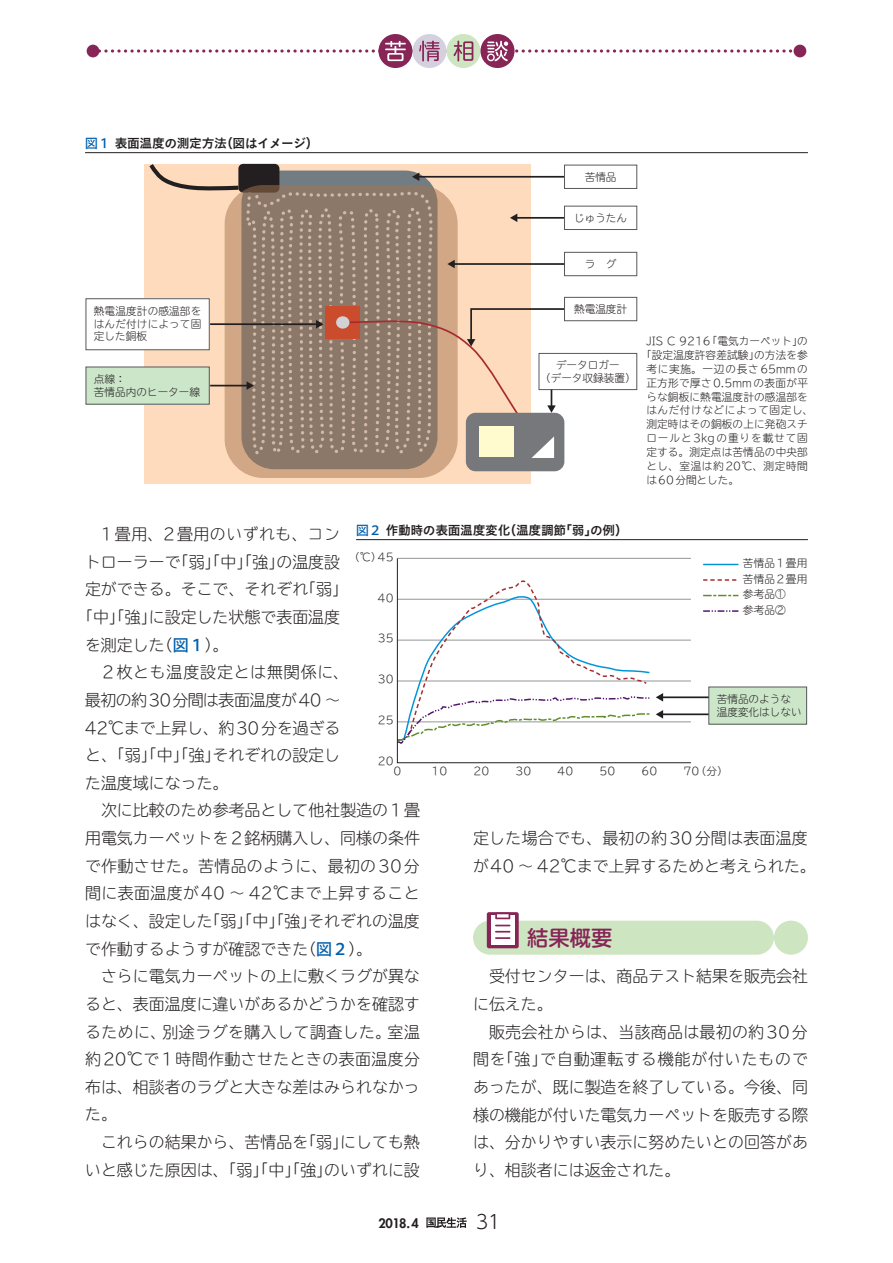
<style>
.page{position:relative;width:893px;height:1263px;background:#fff}
.page>*{position:absolute;margin:0;border:0;box-sizing:border-box;transform-origin:0 0}
.t1{font:500 21.3px "Shin M Go Pro";color:#872557}
.t2{font:300 19.2px "UD Shin Go C Oniz Pr 6 N";color:#231f20}
.t3{font:300 15.9px/27.6px "TBUDR Go Std Super";color:#231f20}
.t4{font:300 15.9px "TBUDR Go Std Super";letter-spacing:.025em;color:#231f20}
.t5{font:300 15.9px "TBUDR Go Std Super";letter-spacing:.03em;color:#231f20}
.t6{font:300 15.9px "TBUDR Go Std Super";letter-spacing:-.02em;color:#231f20}
.t7{font:300 15.9px "TBUDR Go Std Super";letter-spacing:.045em;color:#231f20}
.t8{font:12.75px "Koburina Go Std W6";letter-spacing:-.025em;color:#231f20}
.t9{font:800 12.75px "Futura Std";color:#231f20}
.t10{font:300 10.65px/12.8px "TBUDR Go Std Super";letter-spacing:.01em;color:#231f20}
.t11{font:300 10.65px "TBUDR Go Std Super";letter-spacing:.055em;color:#231f20}
.t12{font:300 10.65px "TBUDR Go Std Super";letter-spacing:.03em;color:#231f20}
.t13{font:300 10.65px "TBUDR Go Std Super";letter-spacing:.07em;color:#231f20}
.t14{font:300 10.65px "TBUDR Go Std Super";letter-spacing:.085em;color:#231f20}
.s1{font-family:"Koz Go Pro";font-weight:500;color:#0160ae}
</style>
<div class="page">
<svg style="left:426px;top:1217px;width:41px;height:11px"></svg>
<div style="left:87px;top:45px;width:12px;height:12px;background:#872557;border-radius:50%"></div>
<div style="left:794px;top:45px;width:12px;height:12px;background:#872557;border-radius:50%"></div>
<div style="left:378px;top:34px;width:34px;height:34px;background:#872557;border-radius:50%"></div>
<div style="left:412px;top:34px;width:34px;height:34px;background:#d5d0de;border-radius:50%"></div>
<div style="left:446px;top:34px;width:34px;height:34px;background:#cde5c1;border-radius:50%"></div>
<div style="left:480px;top:34px;width:34px;height:34px;background:#872557;border-radius:50%"></div>
<svg style="left:93px;top:41px;width:708px;height:20px"></svg>
<div style="left:473px;top:921px;width:301px;height:34px;background:#cde5c1;border-radius:17px"></div>
<div style="left:774px;top:921px;width:34px;height:34px;background:#cde5c1;border-radius:50%"></div>
<div style="left:487px;top:912px;width:32px;height:36px;background:#872557;border-radius:2px"></div>
<div style="left:491px;top:916px;width:23px;height:29px;background:#fff"></div>
<svg style="left:495px;top:912px;width:15px;height:7px"></svg>
<svg style="left:495px;top:925px;width:15px;height:14px"></svg>
<hr style="left:85px;top:152px;width:723px;height:1px;background:#231f20">
<div style="left:144px;top:164px;width:386px;height:319px;background:#fddbbc"></div>
<div style="left:241px;top:171px;width:196px;height:298px;background:#717d83;border-radius:33px"></div>
<svg style="left:149px;top:163px;width:94px;height:28px"></svg>
<div style="left:238px;top:164px;width:41px;height:29px;background:#231f20;border-radius:5px"></div>
<svg style="left:225px;top:185px;width:233px;height:293px;background:#9c8572"></svg>
<div style="left:325px;top:306px;width:35px;height:33px;background:#ca4c2c"></div>
<div style="left:336px;top:316px;width:13px;height:13px;background:#d1d2d4;border-radius:50%"></div>
<div style="left:466px;top:413px;width:98px;height:58px;background:#76787b;border-radius:10px"></div>
<div style="left:479px;top:426px;width:35px;height:31px;background:#fffbcf"></div>
<svg style="left:531px;top:436px;width:23px;height:22px"></svg>
<div style="left:564px;top:252px;width:73px;height:24px;border:1px solid #57585a"></div>
<div style="left:86px;top:299px;width:123px;height:51px;background:#fff"></div>
<div style="left:86px;top:298px;width:124px;height:52px;border:1px solid #57585a"></div>
<div style="left:539px;top:353px;width:98px;height:37px;border:1px solid #57585a"></div>
<div style="left:86px;top:367px;width:123px;height:37px;background:#cce6ca"></div>
<div style="left:86px;top:367px;width:124px;height:38px;border:1px solid #57585a"></div>
<hr style="left:210px;top:385px;width:38px;height:1px;background:#231f20">
<svg style="left:247px;top:381px;width:7px;height:9px"></svg>
<hr style="left:210px;top:323px;width:107px;height:2px;background:#231f20">
<svg style="left:316px;top:320px;width:7px;height:8px"></svg>
<hr style="left:418px;top:176px;width:146px;height:2px;background:#231f20">
<svg style="left:412px;top:172px;width:7px;height:9px"></svg>
<hr style="left:516px;top:217px;width:48px;height:2px;background:#231f20">
<svg style="left:510px;top:214px;width:7px;height:8px"></svg>
<div style="left:564px;top:206px;width:73px;height:24px;border:1px solid #57585a"></div>
<div style="left:564px;top:165px;width:73px;height:24px;border:1px solid #57585a"></div>
<hr style="left:453px;top:263px;width:111px;height:2px;background:#231f20">
<svg style="left:447px;top:260px;width:8px;height:8px"></svg>
<div style="left:564px;top:297px;width:73px;height:24px;border:1px solid #57585a"></div>
<svg style="left:342px;top:307px;width:224px;height:112px"></svg>
<hr style="left:356px;top:539px;width:452px;height:1px;background:#231f20">
<hr style="left:703px;top:564px;width:35px;height:1px;background:#0095d9">
<svg style="left:703px;top:579px;width:34px;height:2px"></svg>
<svg style="left:703px;top:595px;width:35px;height:1px"></svg>
<svg style="left:703px;top:610px;width:35px;height:2px"></svg>
<svg style="left:397px;top:558px;width:295px;height:205px"></svg>
<hr style="left:662px;top:696px;width:48px;height:2px;background:#231f20">
<hr style="left:662px;top:713px;width:48px;height:2px;background:#231f20">
<svg style="left:396px;top:580px;width:267px;height:163px"></svg>
<div style="left:709px;top:687px;width:98px;height:37px;background:#cce6ca"></div>
<p class="t8" style="left:85px;top:134px;width:235px"><span class="s1">図１</span>表面温度の測定方法（図はイメージ）</p>
<p class="t10" style="left:94px;top:304px;width:109px;text-align:justify">熱電温度計の感温部をはんだ付けによって固定した銅板</p>
<p class="t10" style="left:585px;top:170px;width:33px">苦情品</p>
<p class="t10" style="left:574px;top:211px;width:55px">じゅうたん</p>
<p class="t10" style="left:585px;top:257px;width:33px">ラ　グ</p>
<p class="t10" style="left:574px;top:302px;width:55px">熱電温度計</p>
<p class="t10" style="left:556px;top:358px;width:65px">データロガー</p>
<p class="t10" style="left:94px;top:372px;width:33px">点線：</p>
<p class="t10" style="left:540px;top:371px;width:97px">（データ収録装置）</p>
<p class="t10" style="left:94px;top:385px;width:108px">苦情品内のヒーター線</p>
<p class="t10" style="left:646px;top:335px;width:163px">JIS C 9216「電気カーペット」の</p>
<p class="t10" style="left:641px;top:348px;width:168px">「設定温度許容差試験」の方法を参</p>
<p class="t13" style="left:646px;top:360px;width:163px">考に実施。一辺の長さ65mmの</p>
<p class="t12" style="left:646px;top:374px;width:163px">正方形で厚さ0.5mmの表面が平</p>
<p class="t10" style="left:646px;top:390px;width:163px">らな銅板に熱電温度計の感温部を</p>
<p class="t11" style="left:646px;top:402px;width:168px">はんだ付けなどによって固定し、</p>
<p class="t10" style="left:646px;top:417px;width:163px">測定時はその銅板の上に発砲スチ</p>
<p class="t14" style="left:646px;top:429px;width:163px">ロールと3kgの重りを載せて固</p>
<p class="t10" style="left:646px;top:445px;width:163px">定する。測定点は苦情品の中央部</p>
<p class="t11" style="left:646px;top:457px;width:163px">とし、室温は約20℃、測定時間</p>
<p class="t10" style="left:646px;top:473px;width:94px">は 60分間とした。</p>
<p class="t8" style="left:356px;top:521px;width:273px"><span class="s1">図２</span>作動時の表面温度変化（温度調節「弱」の例）</p>
<p class="t10" style="left:349px;top:550px;width:34px">（℃）</p>
<p class="t5" style="left:101px;top:521px;width:241px">1畳用、2畳用のいずれも、コン</p>
<p class="t3" style="left:85px;top:547px;width:257px">トローラーで「弱」「中」「強」の温度設</p>
<p class="t3" style="left:85px;top:575px;width:265px">定ができる。そこで、それぞれ「弱」</p>
<p class="t3" style="left:77px;top:603px;width:265px">「中」「強」に設定した状態で表面温度</p>
<p class="t3" style="left:85px;top:630px;width:145px">を測定した（<span class="s1">図１</span>）。</p>
<p class="t7" style="left:100px;top:659px;width:250px">２枚とも温度設定とは無関係に、</p>
<p class="t6" style="left:85px;top:687px;width:257px">最初の約30分間は表面温度が40 ～</p>
<p class="t3" style="left:85px;top:713px;width:257px">42℃まで上昇し、約30分を過ぎる</p>
<p class="t3" style="left:85px;top:741px;width:257px">と、「弱」「中」「強」それぞれの設定し</p>
<p class="t3" style="left:85px;top:768px;width:145px">た温度域になった。</p>
<p class="t3" style="left:101px;top:796px;width:320px">次に比較のため参考品として他社製造の 1畳</p>
<p class="t3" style="left:85px;top:824px;width:336px">用電気カーペットを 2銘柄購入し、同様の条件</p>
<p class="t3" style="left:85px;top:851px;width:336px">で作動させた。苦情品のように、最初の 30分</p>
<p class="t4" style="left:85px;top:880px;width:336px">間に表面温度が40 〜 42℃まで上昇すること</p>
<p class="t3" style="left:85px;top:907px;width:336px">はなく、設定した「弱」「中」「強」それぞれの温度</p>
<p class="t3" style="left:85px;top:934px;width:289px">で作動するようすが確認できた（<span class="s1">図２</span>）。</p>
<p class="t3" style="left:101px;top:962px;width:320px">さらに電気カーペットの上に敷くラグが異な</p>
<p class="t3" style="left:85px;top:990px;width:336px">ると、表面温度に違いがあるかどうかを確認す</p>
<p class="t5" style="left:85px;top:1018px;width:336px">るために、別途ラグを購入して調査した。室温</p>
<p class="t4" style="left:85px;top:1046px;width:336px">約20℃で1時間作動させたときの表面温度分</p>
<p class="t3" style="left:85px;top:1072px;width:336px">布は、相談者のラグと大きな差はみられなかっ</p>
<p class="t3" style="left:85px;top:1100px;width:33px">た。</p>
<p class="t3" style="left:101px;top:1128px;width:320px">これらの結果から、苦情品を「弱」にしても熱</p>
<p class="t3" style="left:85px;top:1155px;width:336px">いと感じた原因は、「弱」「中」「強」のいずれに設</p>
<p class="t10" style="left:378px;top:550px;width:17px">45</p>
<p class="t10" style="left:378px;top:591px;width:17px">40</p>
<p class="t10" style="left:378px;top:632px;width:17px">35</p>
<p class="t10" style="left:378px;top:673px;width:17px">30</p>
<p class="t10" style="left:378px;top:713px;width:17px">25</p>
<p class="t10" style="left:378px;top:754px;width:17px">20</p>
<p class="t10" style="left:743px;top:555px;width:66px;line-height:15.6px">苦情品１畳用苦情品２畳用参考品①<br>参考品②</p>
<p class="t10" style="left:717px;top:692px;width:87px">苦情品のような温度変化はしない</p>
<p class="t10" style="left:696px;top:765px;width:34px">（分）</p>
<p class="t10" style="left:393px;top:765px;width:9px">0</p>
<p class="t10" style="left:431px;top:765px;width:17px">10</p>
<p class="t10" style="left:473px;top:765px;width:17px">20</p>
<p class="t10" style="left:515px;top:765px;width:17px">30</p>
<p class="t10" style="left:557px;top:765px;width:17px">40</p>
<p class="t10" style="left:599px;top:765px;width:17px">50</p>
<p class="t10" style="left:641px;top:765px;width:17px">60</p>
<p class="t10" style="left:683px;top:765px;width:17px">70</p>
<p class="t3" style="left:473px;top:824px;width:344px">定した場合でも、最初の約 30分間は表面温度が40 ～ 42℃まで上昇するためと考えられた。</p>
<h1 class="t1" style="left:527px;top:920px;width:87px">結果概要</h1>
<p class="t3" style="left:473px;top:962px;width:336px;text-indent:16px">受付センターは、商品テスト結果を販売会社に伝えた。</p>
<p class="t3" style="left:473px;top:1017px;width:336px;text-align:justify;text-indent:16px">販売会社からは、当該商品は最初の約 30分間を「強」で自動運転する機能が付いたものであったが、既に製造を終了している。今後、同様の機能が付いた電気カーペットを販売する際は、分かりやすい表示に努めたいとの回答があり、相談者には返金された。</p>
<p class="t9" style="left:378px;top:1215px;width:42px">2018.4</p>
<p class="t2" style="left:476px;top:1206px;width:26px">31</p>
</div>
